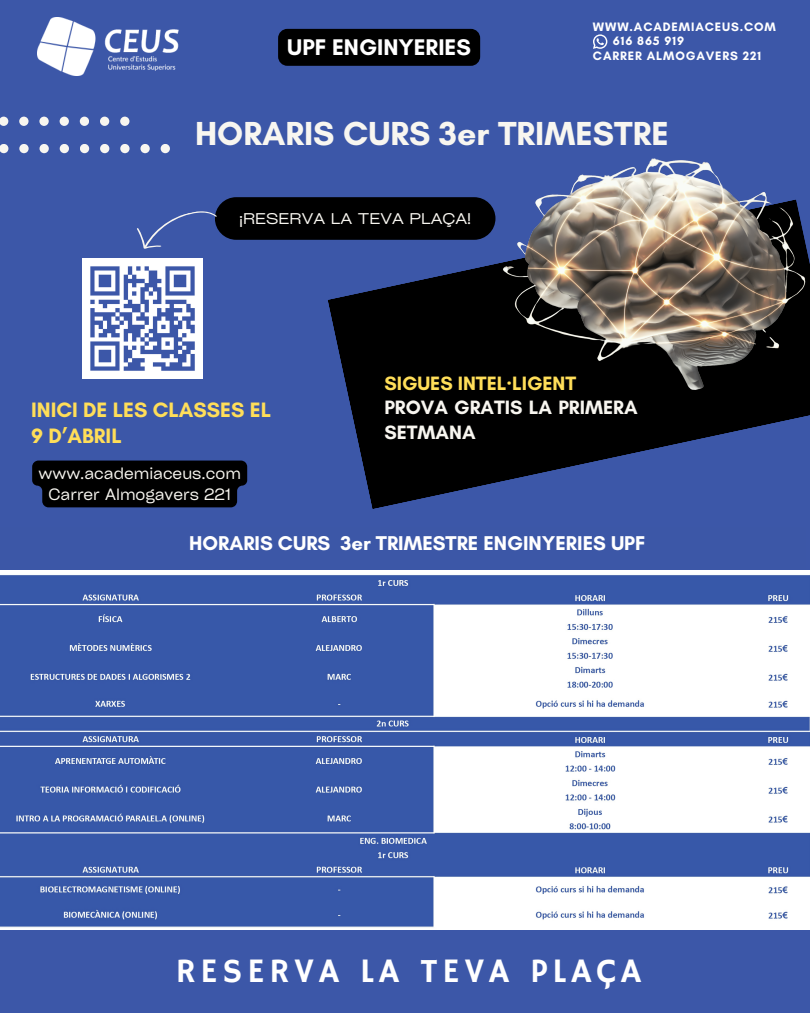
<style>
.page{position:relative;width:810px;height:1013px;background:#fff}
.page>*{position:absolute;margin:0;border:0;box-sizing:border-box;transform-origin:0 0}
.t1{font:34.2px "Hammersmith One";letter-spacing:.145em;color:#fff}
.t2{font:700 33.9px "Glacial Indifference";color:#f8f6f0}
.t3{font:700 23.1px "Glacial Indifference";color:#fff}
.t4{font:700 21.2px/26.3px "Glacial Indifference";color:#ffde59}
.t5{font:700 20.3px "Glacial Indifference";color:#fff}
.t6{font:700 19.7px/24.2px "Glacial Indifference";color:#f8f6f0}
.t7{font:15.7px "Cy Grotesk Key";color:#f8f6f0}
.t8{font:expanded 14.9px "Cy Grotesk";color:#f8f6f0}
.t9{font:700 12.4px "Glacial Indifference";letter-spacing:.07em;color:#fff}
.s1{color:#ffde59}
.s2{font-family:"Noto Sans";color:#ffde59}
</style>
<div class="page">
<div style="left:0;top:0;width:810px;height:1012px;background:#3c57a8"></div>
<div style="left:0;top:527px;width:805px;height:42px;background:#3c57a7"></div>
<div style="left:278px;top:29px;width:202px;height:37px;background:#000;border-radius:9px"></div>
<svg style="left:328px;top:240px;width:482px;height:269px;background:#1a264a"></svg>
<div style="left:215px;top:197px;width:280px;height:43px;background:#000;border-radius:21px"></div>
<div style="left:80px;top:144px;width:9px;height:9px;background:#f8f6f0;border-radius:50%"></div>
<div style="left:140px;top:144px;width:10px;height:9px;background:#f8f6f0;border-radius:50%"></div>
<div style="left:19px;top:144px;width:10px;height:9px;background:#f8f6f0;border-radius:50%"></div>
<div style="left:100px;top:144px;width:9px;height:9px;background:#f8f6f0;border-radius:50%"></div>
<div style="left:161px;top:144px;width:9px;height:9px;background:#f8f6f0;border-radius:50%"></div>
<div style="left:40px;top:144px;width:9px;height:9px;background:#f8f6f0;border-radius:50%"></div>
<div style="left:120px;top:144px;width:10px;height:9px;background:#f8f6f0;border-radius:50%"></div>
<div style="left:0;top:144px;width:8px;height:9px;background:#f8f6f0;border-radius:50%"></div>
<div style="left:60px;top:144px;width:9px;height:9px;background:#f8f6f0;border-radius:50%"></div>
<div style="left:39px;top:117px;width:10px;height:9px;background:#f8f6f0;border-radius:50%"></div>
<div style="left:100px;top:117px;width:9px;height:9px;background:#f8f6f0;border-radius:50%"></div>
<div style="left:60px;top:117px;width:9px;height:9px;background:#f8f6f0;border-radius:50%"></div>
<div style="left:120px;top:117px;width:9px;height:9px;background:#f8f6f0;border-radius:50%"></div>
<div style="left:0;top:117px;width:8px;height:9px;background:#f8f6f0;border-radius:50%"></div>
<div style="left:80px;top:117px;width:9px;height:9px;background:#f8f6f0;border-radius:50%"></div>
<div style="left:19px;top:117px;width:10px;height:9px;background:#f8f6f0;border-radius:50%"></div>
<img style="left:37px;top:17px;width:142px;height:59px">
<svg style="left:136px;top:207px;width:85px;height:44px;background:#435ba6"></svg>
<svg style="left:593px;top:34px;width:14px;height:15px"></svg>
<img style="left:82px;top:258px;width:120px;height:120px">
<img style="left:439px;top:116px;width:371px;height:288px">
<img style="left:0;top:570px;width:810px;height:359px">
<svg style="left:32px;top:460px;width:215px;height:47px;background:#030509"></svg>
<p class="t3" style="left:287px;top:33px;width:185px">UPF ENGINYERIES</p>
<h3 class="t9" style="left:593px;top:19px;width:185px">WWW.ACADEMIACEUS.COM</h3>
<h2 class="t9" style="left:613px;top:34px;width:73px">616 865 919</h2>
<p class="t9" style="left:593px;top:48px;width:170px">CARRER ALMOGAVERS 221</p>
<h4 class="t2" style="left:195px;top:113px;width:475px">HORARIS CURS 3er TRIMESTRE</h4>
<p class="t8" style="left:239px;top:209px;width:234px">¡RESERVA LA TEVA PLAÇA!</p>
<h5 class="t4" style="left:31px;top:396px;width:242px">INICI DE LES CLASSES EL<br>9 D’ABRIL</h5>
<p class="t7" style="left:38px;top:463px;width:204px">www.academiaceus.com</p>
<p class="t7" style="left:49px;top:485px;width:184px">Carrer Almogavers 221</p>
<p class="t6" style="left:384px;top:371px;width:255px"><span class="s1">SIGUES INTEL</span><span class="s2">·</span><span class="s1">LIGENT<br></span>PROVA GRATIS LA PRIMERA<br>SETMANA</p>
<p class="t5" style="left:189px;top:531px;width:458px">HORARIS CURS 3er TRIMESTRE ENGINYERIES UPF</p>
<p class="t1" style="left:176px;top:950px;width:467px">RESERVA LA TEVA PLAÇA</p>
</div>
